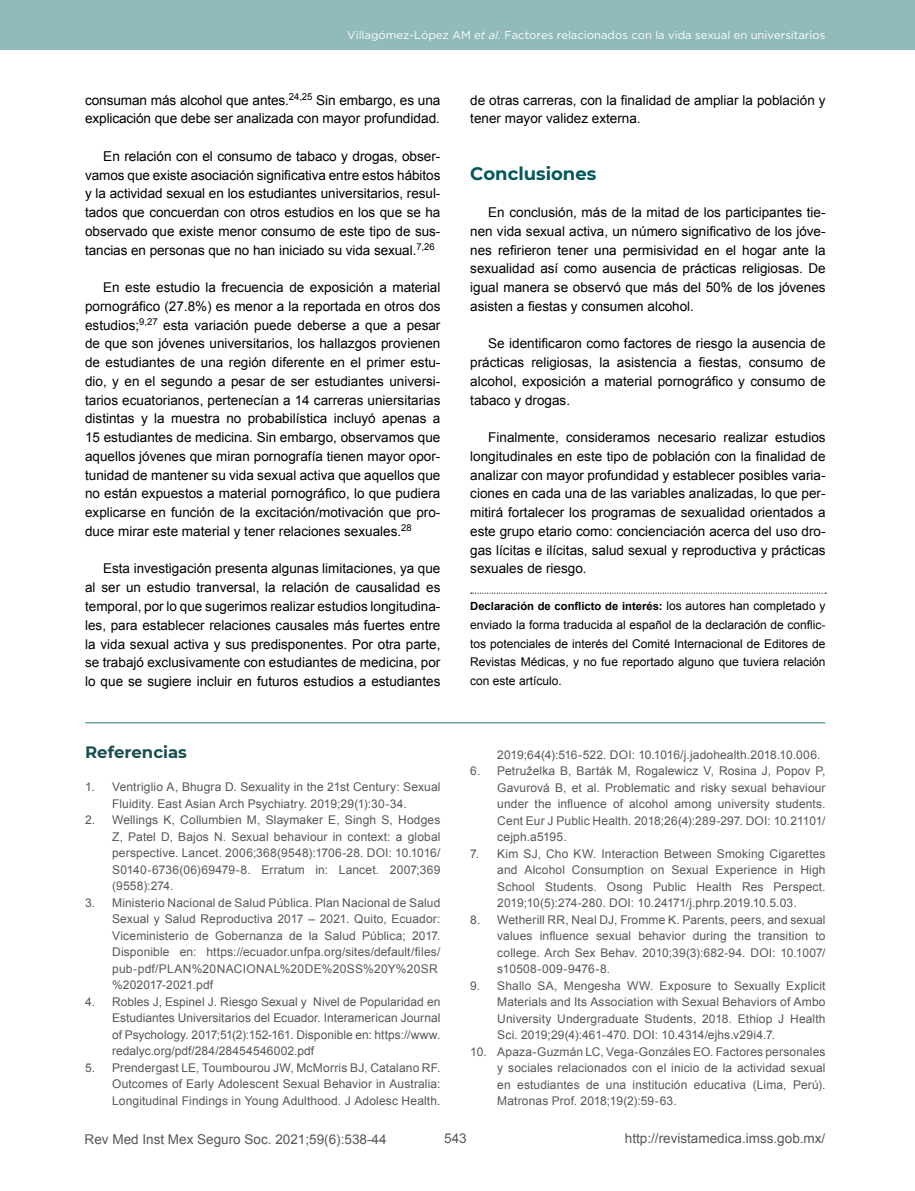
<style>
.page{position:relative;width:915px;height:1191px;background:#fff}
.page>*{position:absolute;margin:0;border:0;box-sizing:border-box;transform-origin:0 0}
.t1{font:700 18px "Montserrat";color:#01575a}
.t2{font:700 16.5px "Montserrat";color:#1b4e4e}
.t3{font:13.65px/18.8px "Arial";letter-spacing:-.01em;color:#000}
.t4{font:13.5px/18.8px "Arial";color:#000;text-align:justify}
.t5{font:13.5px "Arial";color:#575756}
.t6{font:12px/16.5px "Arial";letter-spacing:.01em;color:#575756;text-align:justify}
.t7{font:12px/18.8px "Arial";color:#000;text-align:justify}
.t8{font:11.25px "Gotham";color:#fff}
.t9{font:700 11.25px "Arial";color:#000}
.s1{font-style:italic}
.s2{font-weight:400;font-size:12px}
</style>
<div class="page">
<div style="left:0;top:0;width:914px;height:50px;background:#91baba"></div>
<svg style="left:470px;top:592px;width:355px;height:2px"></svg>
<hr style="left:85px;top:722px;width:740px;height:1px;background:#6fa5a5">
<p class="t8" style="left:347px;top:28px;width:479px">Villagómez-López AM <span class="s1">et al.</span> Factores relacionados con la vida sexual en universitarios</p>
<p class="t3" style="left:85px;top:90px;width:357px">consuman más alcohol que antes.<sup>24,25</sup> Sin embargo, es una explicación que debe ser analizada con mayor profundidad.</p>
<p class="t3" style="left:103px;top:147px;width:338px">En relación con el consumo de tabaco y drogas, obser-</p>
<p class="t4" style="left:85px;top:166px;width:357px">vamos que existe asociación significativa entre estos hábitos y la actividad sexual en los estudiantes universitarios, resul&shy;tados que concuerdan con otros estudios en los que se ha observado que existe menor consumo de este tipo de sus&shy;tancias en personas que no han iniciado su vida sexual.<sup>7,26</sup></p>
<p class="t4" style="left:85px;top:278px;width:357px;text-indent:18px">En este estudio la frecuencia de exposición a material pornográfico (27.8%) es menor a la reportada en otros dos estudios;<sup>9,27</sup> esta variación puede deberse a que a pesar de que son jóvenes universitarios, los hallazgos provienen de estudiantes de una región diferente en el primer estu&shy;dio, y en el segundo a pesar de ser estudiantes universi&shy;tarios ecuatorianos, pertenecían a 14 carreras uniersitarias distintas y la muestra no probabilística incluyó apenas a 15 estudiantes de medicina. Sin embargo, observamos que aquellos jóvenes que miran pornografía tienen mayor opor&shy;tunidad de mantener su vida sexual activa que aquellos que no están expuestos a material pornográfico, lo que pudiera explicarse en función de la excitación/motivación que pro&shy;duce mirar este material y tener relaciones sexuales.<sup>28</sup></p>
<p class="t4" style="left:85px;top:559px;width:357px;text-indent:18px">Esta investigación presenta algunas limitaciones, ya que al ser un estudio tranversal, la relación de causalidad es temporal, por lo que sugerimos realizar estudios longitudina&shy;les, para establecer relaciones causales más fuertes entre la vida sexual activa y sus predisponentes. Por otra parte, se trabajó exclusivamente con estudiantes de medicina, por lo que se sugiere incluir en futuros estudios a estudiantes</p>
<p class="t2" style="left:85px;top:740px;width:103px">Referencias</p>
<p class="t6" style="left:85px;top:779px;width:357px;text-align:center">1. Ventriglio A, Bhugra D. Sexuality in the 21st Century: Sexual<br>Fluidity. East Asian Arch Psychiatry. 2019;29(1):30-34.</p>
<p class="t6" style="left:112px;top:812px;width:330px;text-indent:-27px">2. Wellings K, Collumbien M, Slaymaker E, Singh S, Hodges Z, Patel D, Bajos N. Sexual behaviour in context: a global perspective. Lancet. 2006;368(9548):1706-28. DOI: 10.1016/ S0140-6736(06)69479-8. Erratum in: Lancet. 2007;369 (9558):274.</p>
<p class="t6" style="left:112px;top:894px;width:330px;text-align:left;text-indent:-27px">3. Ministerio Nacional de Salud Pública. Plan Nacional de Salud Sexual y Salud Reproductiva 2017 – 2021. Quito, Ecuador:<br>Viceministerio de Gobernanza de la Salud Pública; 2017.<br>Disponible en: https://ecuador.unfpa.org/sites/default/files/ pub-pdf/PLAN%20NACIONAL%20DE%20SS%20Y%20SR %202017-2021.pdf</p>
<p class="t6" style="left:112px;top:993px;width:330px;text-indent:-27px">4. Robles J, Espinel J. Riesgo Sexual y Nivel de Popularidad en Estudiantes Universitarios del Ecuador. Interamerican Journal of Psychology. 2017;51(2):152-161. Disponible en: https://www. redalyc.org/pdf/284/28454546002.pdf</p>
<p class="t6" style="left:112px;top:1059px;width:330px;text-indent:-27px">5. Prendergast LE, Toumbourou JW, McMorris BJ, Catalano RF.<br>Outcomes of Early Adolescent Sexual Behavior in Australia:<br>Longitudinal Findings in Young Adulthood. J Adolesc Health.</p>
<p class="t4" style="left:470px;top:91px;width:357px">de otras carreras, con la finalidad de ampliar la población y tener mayor validez externa.</p>
<h1 class="t1" style="left:470px;top:160px;width:127px">Conclusiones</h1>
<p class="t4" style="left:470px;top:203px;width:357px;text-indent:18px">En conclusión, más de la mitad de los participantes tie&shy;nen vida sexual activa, un número significativo de los jóve&shy;nes refirieron tener una permisividad en el hogar ante la sexualidad así como ausencia de prácticas religiosas. De igual manera se observó que más del 50% de los jóvenes asisten a fiestas y consumen alcohol.</p>
<p class="t4" style="left:470px;top:334px;width:357px;text-indent:18px">Se identificaron como factores de riesgo la ausencia de prácticas religiosas, la asistencia a fiestas, consumo de alcohol, exposición a material pornográfico y consumo de tabaco y drogas.</p>
<p class="t4" style="left:470px;top:428px;width:357px;text-indent:18px">Finalmente, consideramos necesario realizar estudios longitudinales en este tipo de población con la finalidad de analizar con mayor profundidad y establecer posibles varia&shy;ciones en cada una de las variables analizadas, lo que per&shy;mitirá fortalecer los programas de sexualidad orientados a este grupo etario como: concienciación acerca del uso dro&shy;gas lícitas e ilícitas, salud sexual y reproductiva y prácticas sexuales de riesgo.</p>
<p class="t9" style="left:470px;top:599px;width:357px">Declaración de conflicto de interés: <span class="s2">los autores han completado y</span></p>
<p class="t7" style="left:470px;top:615px;width:357px">enviado la forma traducida al español de la declaración de conflic&shy;tos potenciales de interés del Comité Internacional de Editores de Revistas Médicas, y no fue reportado alguno que tuviera relación con este artículo.</p>
<p class="t6" style="left:497px;top:746px;width:324px">2019;64(4):516-522. DOI: 10.1016/j.jadohealth.2018.10.006.</p>
<p class="t6" style="left:497px;top:762px;width:330px;text-indent:-27px">6. Petruželka B, Barták M, Rogalewicz V, Rosina J, Popov P, Gavurová B, et al. Problematic and risky sexual behaviour under the influence of alcohol among university students.<br>Cent Eur J Public Health. 2018;26(4):289-297. DOI: 10.21101/ cejph.a5195.</p>
<p class="t6" style="left:497px;top:845px;width:330px;text-indent:-27px">7. Kim SJ, Cho KW. Interaction Between Smoking Cigarettes and Alcohol Consumption on Sexual Experience in High School Students. Osong Public Health Res Perspect.<br>2019;10(5):274-280. DOI: 10.24171/j.phrp.2019.10.5.03.</p>
<p class="t6" style="left:497px;top:911px;width:330px;text-indent:-27px">8. Wetherill RR, Neal DJ, Fromme K. Parents, peers, and sexual values influence sexual behavior during the transition to college. Arch Sex Behav. 2010;39(3):682-94. DOI: 10.1007/ s10508-009-9476-8.</p>
<p class="t6" style="left:497px;top:977px;width:330px;text-indent:-27px">9. Shallo SA, Mengesha WW. Exposure to Sexually Explicit Materials and Its Association with Sexual Behaviors of Ambo University Undergraduate Students, 2018. Ethiop J Health Sci. 2019;29(4):461-470. DOI: 10.4314/ejhs.v29i4.7.</p>
<p class="t6" style="left:497px;top:1043px;width:330px;text-indent:-27px">10. Apaza-Guzmán LC, Vega-Gonzáles EO. Factores personales y sociales relacionados con el inicio de la actividad sexual en estudiantes de una institución educativa (Lima, Perú).<br>Matronas Prof. 2018;19(2):59-63.</p>
<p class="t5" style="left:85px;top:1130px;width:303px">Rev Med Inst Mex Seguro Soc. 2021;59(6):538-44</p>
<p class="t5" style="left:444px;top:1129px;width:24px">543</p>
<p class="t5" style="left:624px;top:1129px;width:202px">http://revistamedica.imss.gob.mx/</p>
</div>
